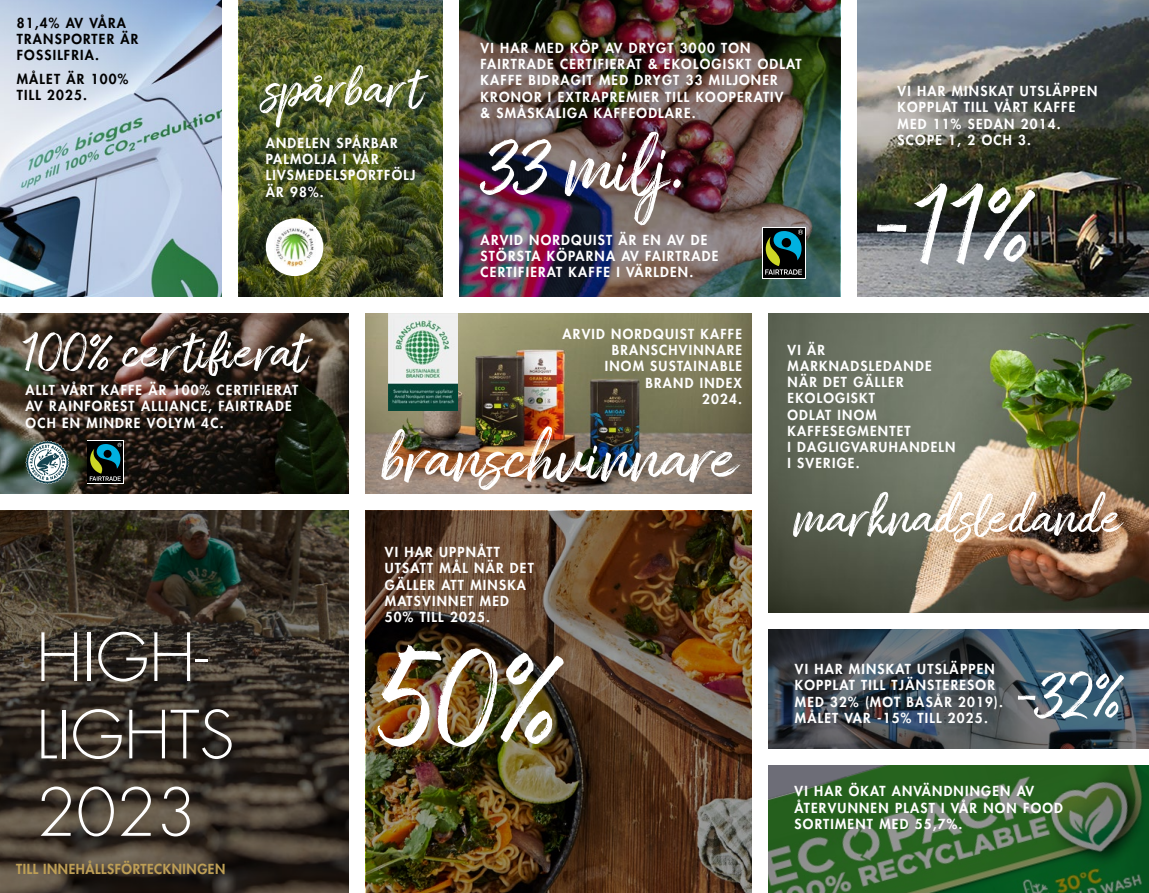
<style>
.page{position:relative;width:1149px;height:893px;background:#fff}
.page>*{position:absolute;margin:0;border:0;box-sizing:border-box;transform-origin:0 0}
.t1{font:139.8px "Amithen";color:#fff}
.t2{font:114.15px "Amithen";color:#fff}
.t3{font:81.45px "Amithen";color:#fff}
.t4{font:69.6px "Amithen";color:#fff}
.t5{font:67.65px "Amithen";color:#fff}
.t6{font:300 64.5px/77.4px "Futura Std";color:#fff}
.t7{font:55.05px "Amithen";color:#fff}
.t8{font:800 13.5px/16.2px "Futura Std";letter-spacing:.09em;color:#fff}
.t9{font:800 13.5px/16.2px "Futura Std";letter-spacing:.09em;color:#000}
.t10{font:800 13.5px "Futura Std";letter-spacing:.04em;color:#be9f56}
</style>
<div class="page">
<img style="left:366px;top:511px;width:384px;height:382px">
<img style="left:459px;top:0;width:380px;height:297px">
<img style="left:0;top:314px;width:349px;height:179px">
<img style="left:0;top:0;width:221px;height:297px">
<img style="left:366px;top:314px;width:384px;height:179px">
<img style="left:857px;top:0;width:291px;height:297px">
<img style="left:768px;top:314px;width:380px;height:298px">
<svg style="left:768px;top:765px;width:380px;height:128px;background:#3a6838"></svg>
<svg style="left:768px;top:629px;width:380px;height:119px;background:#3e4b55"></svg>
<svg style="left:0;top:511px;width:349px;height:382px;background:#393229"></svg>
<img style="left:238px;top:0;width:204px;height:297px">
<svg style="left:87px;top:441px;width:37px;height:43px"></svg>
<div style="left:88px;top:442px;width:35px;height:41px;background:#000"></div>
<svg style="left:90px;top:443px;width:32px;height:38px"></svg>
<svg style="left:761px;top:227px;width:44px;height:52px"></svg>
<div style="left:762px;top:228px;width:42px;height:50px;background:#000"></div>
<svg style="left:765px;top:230px;width:37px;height:45px"></svg>
<svg style="left:26px;top:441px;width:43px;height:43px"></svg>
<div style="left:266px;top:219px;width:57px;height:57px;background:#fff;border-radius:50%"></div>
<img style="left:276px;top:228px;width:38px;height:39px">
<img style="left:388px;top:314px;width:69px;height:96px">
<p class="t9" style="left:17px;top:15px;width:123px">81,4% AV VÅRA<br>TRANSPORTER ÄR<br>FOSSILFRIA.</p>
<p class="t9" style="left:17px;top:71px;width:113px">MÅLET ÄR 100%<br>TILL 2025.</p>
<h3 class="t7" style="left:263px;top:55px;width:160px">spårbart</h3>
<p class="t8" style="left:266px;top:135px;width:151px">ANDELEN SPÅRBAR<br>PALMOLJA I VÅR<br>LIVSMEDELSPORTFÖLJ<br>ÄR 98%.</p>
<p class="t8" style="left:480px;top:40px;width:322px">VI HAR MED KÖP AV DRYGT 3000 TON FAIRTRADE CERTIFIERAT &amp; EKOLOGISKT ODLAT KAFFE BIDRAGIT MED DRYGT 33 MILJONER KRONOR I EXTRAPREMIER TILL KOOPERATIV<br>&amp; SMÅSKALIGA KAFFEODLARE.</p>
<h3 class="t3" style="left:485px;top:118px;width:200px">33 milj.</h3>
<p class="t8" style="left:480px;top:232px;width:239px">ARVID NORDQUIST ÄR EN AV DE<br>STÖRSTA KÖPARNA AV FAIRTRADE<br>CERTIFIERAT KAFFE I VÄRLDEN.</p>
<p class="t8" style="left:897px;top:83px;width:201px">VI HAR MINSKAT UTSLÄPPEN<br>KOPPLAT TILL VÅRT KAFFE<br>MED 11% SEDAN 2014.<br>SCOPE 1, 2 OCH 3.</p>
<h2 class="t2" style="left:876px;top:155px;width:160px">-11%</h2>
<h3 class="t7" style="left:21px;top:319px;width:287px">100% certifierat</h3>
<p class="t8" style="left:26px;top:382px;width:274px">ALLT VÅRT KAFFE ÄR 100% CERTIFIERAT<br>AV RAINFOREST ALLIANCE, FAIRTRADE<br>OCH EN MINDRE VOLYM 4C.</p>
<h3 class="t6" style="left:36px;top:621px;width:200px">HIGH-<br>LIGHTS<br>2023</h3>
<p class="t10" style="left:16px;top:860px;width:210px">TILL INNEHÅLLSFÖRTECKNINGEN</p>
<p class="t8" style="left:562px;top:326px;width:181px;text-align:right">ARVID NORDQUIST KAFFE<br>BRANSCHVINNARE<br>INOM SUSTAINABLE<br>BRAND INDEX<br>2024.</p>
<h3 class="t4" style="left:381px;top:416px;width:356px">branschvinnare</h3>
<p class="t8" style="left:385px;top:544px;width:150px">VI HAR UPPNÅTT<br>UTSATT MÅL NÄR DET<br>GÄLLER ATT MINSKA<br>MATSVINNET MED<br>50% TILL 2025.</p>
<h1 class="t1" style="left:380px;top:614px;width:185px">50%</h1>
<p class="t8" style="left:787px;top:342px;width:169px">VI ÄR<br>MARKNADSLEDANDE<br>NÄR DET GÄLLER<br>EKOLOGISKT<br>ODLAT INOM<br>KAFFESEGMENTET<br>I DAGLIGVARUHANDELN<br>I SVERIGE.</p>
<h3 class="t7" style="left:792px;top:484px;width:329px">marknadsledande</h3>
<p class="t8" style="left:794px;top:661px;width:210px">VI HAR MINSKAT UTSLÄPPEN<br>KOPPLAT TILL TJÄNSTERESOR<br>MED 32% (MOT BASÅR 2019).<br>MÅLET VAR -15% TILL 2025.</p>
<h3 class="t5" style="left:1017px;top:655px;width:108px">-32%</h3>
<p class="t8" style="left:794px;top:783px;width:270px">VI HAR ÖKAT ANVÄNDNINGEN AV<br>ÅTERVUNNEN PLAST I VÅR NON FOOD<br>SORTIMENT MED 55,7%.</p>
</div>
